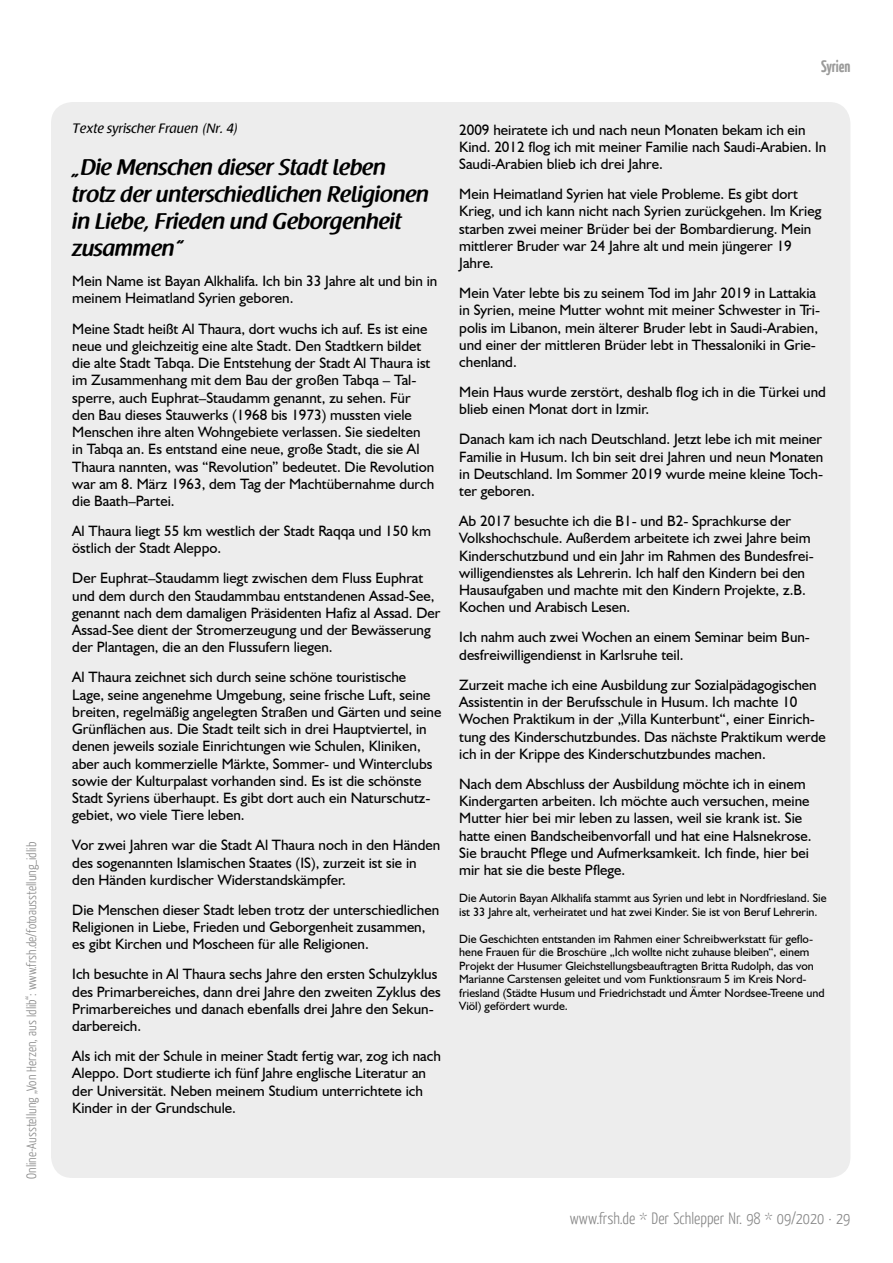
<style>
.page{position:relative;width:893px;height:1263px;background:#fff}
.page>*{position:absolute;margin:0;border:0;box-sizing:border-box;transform-origin:0 0}
.t1{font:600 22.5px/27px "Raspoutine";color:#000}
.t2{font:300 16.5px "Yanone Kaffeesatz";color:#878787}
.t3{font:700 16.5px "Yanone Kaffeesatz";color:#575756}
.t4{font:15px/17.2px "Humanist 521 BT";color:#000}
.t5{font:300 13.5px "Yanone Kaffeesatz";color:#878787}
.t6{font:13.5px "Raspoutine Classic";color:#000}
.t7{font:12px/13.5px "Humanist 521 BT";color:#000}
</style>
<div class="page">
<div style="left:51px;top:102px;width:799px;height:1076px;background:#ededed;border-radius:21px"></div>
<p class="t5" style="left:23px;top:1178px;width:338px;rotate:-90deg">Online-Ausstellung „Von Herzen, aus Idlib“: www.frsh.de/fotoausstellung_idlib</p>
<p class="t3" style="left:821px;top:55px;width:31px">Syrien</p>
<p class="t6" style="left:72px;top:121px;width:168px">Texte syrischer Frauen (Nr. 4)</p>
<h1 class="t1" style="left:72px;top:154px;width:358px">„Die Menschen dieser Stadt leben trotz der unterschiedlichen Religionen in Liebe, Frieden und Geborgenheit zusammen“</h1>
<p class="t4" style="left:72px;top:272px;width:367px">Mein Name ist Bayan Alkhalifa. Ich bin 33 Jahre alt und bin in meinem Heimatland Syrien geboren.</p>
<p class="t4" style="left:72px;top:319px;width:364px">Meine Stadt heißt Al Thaura, dort wuchs ich auf. Es ist eine neue und gleichzeitig eine alte Stadt. Den Stadtkern bildet die alte Stadt Tabqa. Die Entstehung der Stadt Al Thaura ist im Zusammenhang mit dem Bau der großen Tabqa – Tal&shy;sperre, auch Euphrat–Staudamm genannt, zu sehen. Für den Bau dieses Stauwerks (1968 bis 1973) mussten viele Menschen ihre alten Wohngebiete verlassen. Sie siedelten in Tabqa an. Es entstand eine neue, große Stadt, die sie Al Thaura nannten, was “Revolution” bedeutet. Die Revolution war am 8. März 1963, dem Tag der Machtübernahme durch die Baath–Partei.</p>
<p class="t4" style="left:72px;top:522px;width:360px">Al Thaura liegt 55 km westlich der Stadt Raqqa und 150 km östlich der Stadt Aleppo.</p>
<p class="t4" style="left:72px;top:569px;width:370px">Der Euphrat–Staudamm liegt zwischen dem Fluss Euphrat und dem durch den Staudammbau entstandenen Assad-See, genannt nach dem damaligen Präsidenten Hafiz al Assad. Der Assad-See dient der Stromerzeugung und der Bewässerung der Plantagen, die an den Flussufern liegen.</p>
<p class="t4" style="left:72px;top:668px;width:371px">Al Thaura zeichnet sich durch seine schöne touristische Lage, seine angenehme Umgebung, seine frische Luft, seine breiten, regelmäßig angelegten Straßen und Gärten und seine Grünflächen aus. Die Stadt teilt sich in drei Hauptviertel, in denen jeweils soziale Einrichtungen wie Schulen, Kliniken, aber auch kommerzielle Märkte, Sommer- und Winterclubs sowie der Kulturpalast vorhanden sind. Es ist die schönste Stadt Syriens überhaupt. Es gibt dort auch ein Naturschutz&shy;gebiet, wo viele Tiere leben.</p>
<p class="t4" style="left:72px;top:836px;width:369px">Vor zwei Jahren war die Stadt Al Thaura noch in den Händen des sogenannten Islamischen Staates (IS), zurzeit ist sie in den Händen kurdischer Widerstandskämpfer.</p>
<p class="t4" style="left:72px;top:901px;width:368px">Die Menschen dieser Stadt leben trotz der unterschiedlichen<br>Religionen in Liebe, Frieden und Geborgenheit zusammen, es gibt Kirchen und Moscheen für alle Religionen.</p>
<p class="t4" style="left:72px;top:965px;width:370px">Ich besuchte in Al Thaura sechs Jahre den ersten Schulzyklus des Primarbereiches, dann drei Jahre den zweiten Zyklus des Primarbereiches und danach ebenfalls drei Jahre den Sekun&shy;darbereich.</p>
<p class="t4" style="left:72px;top:1047px;width:370px">Als ich mit der Schule in meiner Stadt fertig war, zog ich nach Aleppo. Dort studierte ich fünf Jahre englische Literatur an der Universität. Neben meinem Studium unterrichtete ich Kinder in der Grundschule.</p>
<p class="t4" style="left:459px;top:121px;width:369px">2009 heiratete ich und nach neun Monaten bekam ich ein<br>Kind. 2012 flog ich mit meiner Familie nach Saudi-Arabien. In<br>Saudi-Arabien blieb ich drei Jahre.</p>
<p class="t4" style="left:459px;top:185px;width:364px">Mein Heimatland Syrien hat viele Probleme. Es gibt dort Krieg, und ich kann nicht nach Syrien zurückgehen. Im Krieg starben zwei meiner Brüder bei der Bombardierung. Mein mittlerer Bruder war 24 Jahre alt und mein jüngerer 19<br>Jahre.</p>
<p class="t4" style="left:459px;top:284px;width:362px">Mein Vater lebte bis zu seinem Tod im Jahr 2019 in Lattakia in Syrien, meine Mutter wohnt mit meiner Schwester in Tri&shy;polis im Libanon, mein älterer Bruder lebt in Saudi-Arabien, und einer der mittleren Brüder lebt in Thessaloniki in Grie&shy;chenland.</p>
<p class="t4" style="left:459px;top:383px;width:368px">Mein Haus wurde zerstört, deshalb flog ich in die Türkei und blieb einen Monat dort in Izmir.</p>
<p class="t4" style="left:459px;top:430px;width:366px;text-align:justify">Danach kam ich nach Deutschland. Jetzt lebe ich mit meiner Familie in Husum. Ich bin seit drei Jahren und neun Monaten in Deutschland. Im Sommer 2019 wurde meine kleine Toch&shy;ter geboren.</p>
<p class="t4" style="left:459px;top:512px;width:356px">Ab 2017 besuchte ich die B1- und B2- Sprachkurse der Volkshochschule. Außerdem arbeitete ich zwei Jahre beim Kinderschutzbund und ein Jahr im Rahmen des Bundesfrei&shy;willigendienstes als Lehrerin. Ich half den Kindern bei den Hausaufgaben und machte mit den Kindern Projekte, z.B.<br>Kochen und Arabisch Lesen.</p>
<p class="t4" style="left:459px;top:628px;width:352px">Ich nahm auch zwei Wochen an einem Seminar beim Bun&shy;desfreiwilligendienst in Karlsruhe teil.</p>
<p class="t4" style="left:459px;top:676px;width:368px">Zurzeit mache ich eine Ausbildung zur Sozialpädagogischen Assistentin in der Berufsschule in Husum. Ich machte 10<br>Wochen Praktikum in der „Villa Kunterbunt“, einer Einrich&shy;tung des Kinderschutzbundes. Das nächste Praktikum werde ich in der Krippe des Kinderschutzbundes machen.</p>
<p class="t4" style="left:459px;top:775px;width:354px">Nach dem Abschluss der Ausbildung möchte ich in einem Kindergarten arbeiten. Ich möchte auch versuchen, meine Mutter hier bei mir leben zu lassen, weil sie krank ist. Sie hatte einen Bandscheibenvorfall und hat eine Halsnekrose.<br>Sie braucht Pflege und Aufmerksamkeit. Ich finde, hier bei mir hat sie die beste Pflege.</p>
<p class="t7" style="left:459px;top:891px;width:369px">Die Autorin Bayan Alkhalifa stammt aus Syrien und lebt in Nordfriesland. Sie ist 33 Jahre alt, verheiratet und hat zwei Kinder. Sie ist von Beruf Lehrerin.</p>
<p class="t7" style="left:459px;top:931px;width:367px">Die Geschichten entstanden im Rahmen einer Schreibwerkstatt für geflo&shy;hene Frauen für die Broschüre „Ich wollte nicht zuhause bleiben“, einem Projekt der Husumer Gleichstellungsbeauftragten Britta Rudolph, das von Marianne Carstensen geleitet und vom Funktionsraum 5 im Kreis Nord&shy;friesland (Städte Husum und Friedrichstadt und Ämter Nordsee-Treene und Viöl) gefördert wurde.</p>
<p class="t2" style="left:570px;top:1208px;width:282px">www.frsh.de * Der Schlepper Nr. 98 * 09/2020 · 29</p>
</div>
